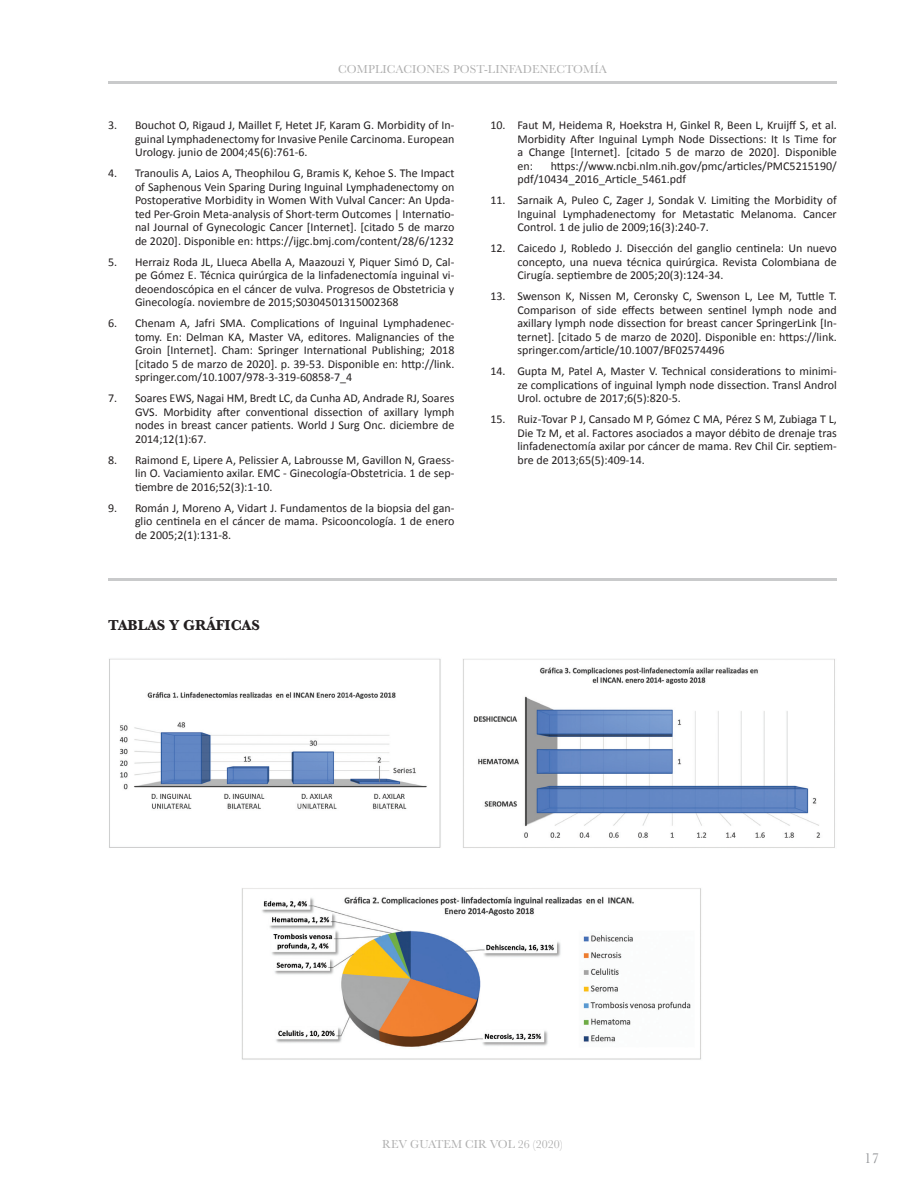
<style>
.page{position:relative;width:918px;height:1188px;background:#fff}
.page>*{position:absolute;margin:0;border:0;box-sizing:border-box;transform-origin:0 0}
.t1{font:700 15px "Baskerville";color:#231f20}
.t2{font:15px "Baskerville";color:#939598}
.t3{font:12px/13.5px "Calibri";color:#231f20;text-align:justify}
.t4{font:12px "Baskerville";letter-spacing:.01em;color:#afafaf}
</style>
<div class="page">
<hr style="left:108px;top:81px;width:729px;height:3px;background:#939598">
<hr style="left:108px;top:578px;width:729px;height:3px;background:#939598">
<img style="left:109px;top:658px;width:332px;height:190px">
<img style="left:242px;top:888px;width:459px;height:172px">
<img style="left:463px;top:659px;width:372px;height:189px">
<p class="t4" style="left:338px;top:61px;width:270px">COMPLICACIONES POST-LINFADENECTOMÍA</p>
<p class="t3" style="left:135px;top:118px;width:321px;text-indent:-27px">3. Bouchot O, Rigaud J, Maillet F, Hetet JF, Karam G. Morbidity of In&shy;guinal Lymphadenectomy for Invasive Penile Carcinoma. European Urology. junio de 2004;45(6):761-6.</p>
<p class="t3" style="left:135px;top:166px;width:321px;text-indent:-27px">4. Tranoulis A, Laios A, Theophilou G, Bramis K, Kehoe S. The Impact of Saphenous Vein Sparing During Inguinal Lymphadenectomy on Postoperative Morbidity in Women With Vulval Cancer: An Upda&shy;ted Per-Groin Meta-analysis of Short-term Outcomes | Internatio&shy;nal Journal of Gynecologic Cancer [Internet]. [citado 5 de marzo de 2020]. Disponible en: https://ijgc.bmj.com/content/28/6/1232</p>
<p class="t3" style="left:135px;top:254px;width:321px;text-indent:-27px">5. Herraiz Roda JL, Llueca Abella A, Maazouzi Y, Piquer Simó D, Cal&shy;pe Gómez E. Técnica quirúrgica de la linfadenectomía inguinal vi&shy;deoendoscópica en el cáncer de vulva. Progresos de Obstetricia y Ginecología. noviembre de 2015;S0304501315002368</p>
<p class="t3" style="left:135px;top:316px;width:321px;text-indent:-27px">6. Chenam A, Jafri SMA. Complications of Inguinal Lymphadenec&shy;tomy. En: Delman KA, Master VA, editores. Malignancies of the Groin [Internet]. Cham: Springer International Publishing; 2018 [citado 5 de marzo de 2020]. p. 39-53. Disponible en: http://link. springer.com/10.1007/978-3-319-60858-7_4</p>
<p class="t3" style="left:135px;top:391px;width:321px;text-indent:-27px">7. Soares EWS, Nagai HM, Bredt LC, da Cunha AD, Andrade RJ, Soares GVS. Morbidity after conventional dissection of axillary lymph nodes in breast cancer patients. World J Surg Onc. diciembre de 2014;12(1):67.</p>
<p class="t3" style="left:135px;top:452px;width:321px;text-indent:-27px">8. Raimond E, Lipere A, Pelissier A, Labrousse M, Gavillon N, Graess&shy;lin O. Vaciamiento axilar. EMC - Ginecología-Obstetricia. 1 de sep&shy;tiembre de 2016;52(3):1-10.</p>
<p class="t3" style="left:135px;top:500px;width:321px;text-indent:-27px">9. Román J, Moreno A, Vidart J. Fundamentos de la biopsia del gan&shy;glio centinela en el cáncer de mama. Psicooncología. 1 de enero de 2005;2(1):131-8.</p>
<p class="t1" style="left:108px;top:615px;width:153px">TABLAS Y GRÁFICAS</p>
<p class="t3" style="left:517px;top:118px;width:321px;text-indent:-27px">10. Faut M, Heidema R, Hoekstra H, Ginkel R, Been L, Kruijff S, et al.<br>Morbidity After Inguinal Lymph Node Dissections: It Is Time for a Change [Internet]. [citado 5 de marzo de 2020]. Disponible en:</p>
<p class="t3" style="left:517px;top:158px;width:321px;text-indent:33px">https://www.ncbi.nlm.nih.gov/pmc/articles/PMC5215190/ pdf/10434_2016_Article_5461.pdf</p>
<p class="t3" style="left:517px;top:193px;width:321px;text-indent:-27px">11. Sarnaik A, Puleo C, Zager J, Sondak V. Limiting the Morbidity of Inguinal Lymphadenectomy for Metastatic Melanoma. Cancer Control. 1 de julio de 2009;16(3):240-7.</p>
<p class="t3" style="left:517px;top:241px;width:321px;text-indent:-27px">12. Caicedo J, Robledo J. Disección del ganglio centinela: Un nuevo concepto, una nueva técnica quirúrgica. Revista Colombiana de Cirugía. septiembre de 2005;20(3):124-34.</p>
<p class="t3" style="left:517px;top:289px;width:321px;text-indent:-27px">13. Swenson K, Nissen M, Ceronsky C, Swenson L, Lee M, Tuttle T.<br>Comparison of side effects between sentinel lymph node and axillary lymph node dissection for breast cancer SpringerLink [In&shy;ternet]. [citado 5 de marzo de 2020]. Disponible en: https://link. springer.com/article/10.1007/BF02574496</p>
<p class="t3" style="left:517px;top:364px;width:321px;text-indent:-27px">14. Gupta M, Patel A, Master V. Technical considerations to minimi&shy;ze complications of inguinal lymph node dissection. Transl Androl Urol. octubre de 2017;6(5):820-5.</p>
<p class="t3" style="left:517px;top:412px;width:321px;text-indent:-27px">15. Ruiz-Tovar P J, Cansado M P, Gómez C MA, Pérez S M, Zubiaga T L, Die Tz M, et al. Factores asociados a mayor débito de drenaje tras linfadenectomía axilar por cáncer de mama. Rev Chil Cir. septiem&shy;bre de 2013;65(5):409-14.</p>
<p class="t4" style="left:382px;top:1137px;width:182px">REV GUATEM CIR VOL 26 (2020)</p>
<p class="t2" style="left:864px;top:1148px;width:16px">17</p>
</div>
